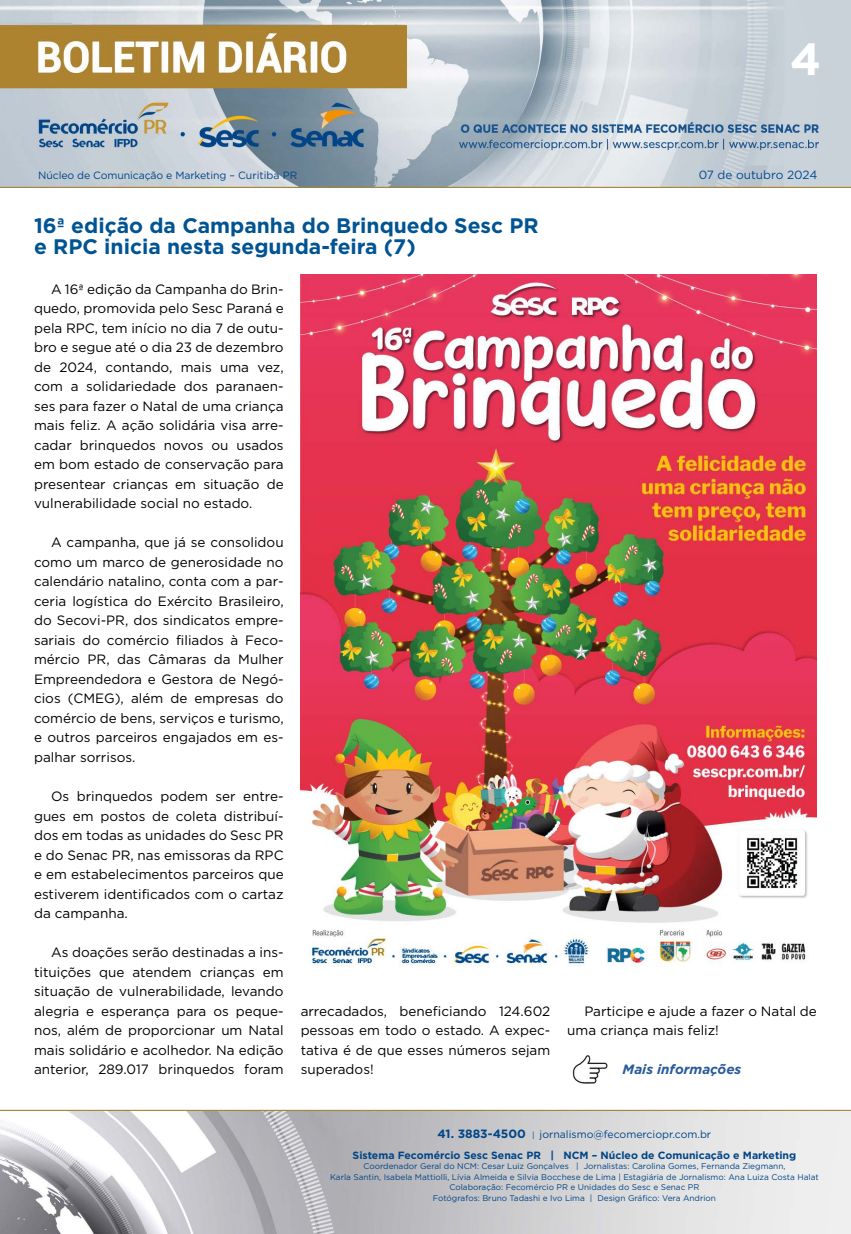
<style>
.page{position:relative;width:851px;height:1234px;background:#fff}
.page>*{position:absolute;margin:0;border:0;box-sizing:border-box;transform-origin:0 0}
.t1{font:700 45px "Gotham";color:#fff}
.t2{font:700 21px/21px "Gotham";color:#005493}
.t3{font:13.5px/19.5px "Gotham";color:#000;text-align:justify}
.t4{font:italic 700 13.5px "Gotham";color:#275b9b}
.t5{font:11.85px "Gotham";color:#004a93}
.t6{font:700 10.5px/21px "Gotham";color:#004587;text-align:center}
.t7{font:10.5px "Gotham";letter-spacing:-.01em;color:#004587}
.t8{font:8.25px/10.5px "Gotham";color:#004587;text-align:center}
.s1{font-size:12px}
.s2{font-weight:400;font-size:8.25px}
.s3{font-weight:400}
</style>
<div class="page">
<img style="left:0;top:0;width:850px;height:188px">
<img style="left:0;top:1083px;width:850px;height:150px">
<img style="left:572px;top:1055px;width:35px;height:28px">
<img style="left:300px;top:274px;width:516px;height:693px">
<h1 class="t1" style="left:790px;top:29px;width:33px">4</h1>
<p class="t7" style="left:38px;top:168px;width:260px">Núcleo de Comunicação e Marketing – Curitiba PR</p>
<p class="t5" style="left:698px;top:167px;width:120px">07 de outubro 2024</p>
<h2 class="t2" style="left:34px;top:214px;width:506px">16ª edição da Campanha do Brinquedo Sesc PR e RPC inicia nesta segunda-feira (7)</h2>
<p class="t3" style="left:34px;top:279px;width:251px;text-indent:17px">A 16ª edição da Campanha do Brin&shy;quedo, promovida pelo Sesc Paraná e pela RPC, tem início no dia 7 de outu&shy;bro e segue até o dia 23 de dezembro de 2024, contando, mais uma vez, com a solidariedade dos paranaen&shy;ses para fazer o Natal de uma criança mais feliz. A ação solidária visa arre&shy;cadar brinquedos novos ou usados em bom estado de conservação para presentear crianças em situação de vulnerabilidade social no estado.</p>
<p class="t3" style="left:34px;top:532px;width:251px;text-indent:17px">A campanha, que já se consolidou como um marco de generosidade no calendário natalino, conta com a par&shy;ceria logística do Exército Brasileiro, do Secovi-PR, dos sindicatos empre&shy;sariais do comércio filiados à Feco&shy;mércio PR, das Câmaras da Mulher Empreendedora e Gestora de Negó&shy;cios (CMEG), além de empresas do comércio de bens, serviços e turismo, e outros parceiros engajados em es&shy;palhar sorrisos.</p>
<p class="t3" style="left:34px;top:786px;width:251px;text-indent:17px">Os brinquedos podem ser entre&shy;gues em postos de coleta distribuí&shy;dos em todas as unidades do Sesc PR e do Senac PR, nas emissoras da RPC e em estabelecimentos parceiros que estiverem identificados com o cartaz da campanha.</p>
<p class="t3" style="left:34px;top:942px;width:251px;text-indent:17px">As doações serão destinadas a ins&shy;tituições que atendem crianças em situação de vulnerabilidade, levando alegria e esperança para os peque&shy;nos, além de proporcionar um Natal mais solidário e acolhedor. Na edição anterior, 289.017 brinquedos foram</p>
<p class="t3" style="left:300px;top:1000px;width:251px">arrecadados, beneficiando 124.602 pessoas em todo o estado. A expec&shy;tativa é de que esses números sejam superados!</p>
<p class="t3" style="left:567px;top:1000px;width:251px;text-indent:17px">Participe e ajude a fazer o Natal de uma criança mais feliz!</p>
<p class="t4" style="left:622px;top:1060px;width:120px">Mais informações</p>
<p class="t6" style="left:352px;top:1122px;width:445px"><span class="s1">41. 3883-4500</span> <span class="s2">|</span> <span class="s3">jornalismo@fecomerciopr.com.br<br></span>Sistema Fecomércio Sesc Senac PR | NCM – Núcleo de Comunicação e Marketing</p>
<p class="t8" style="left:330px;top:1160px;width:490px">Coordenador Geral do NCM: Cesar Luiz Gonçalves | Jornalistas: Carolina Gomes, Fernanda Ziegmann,<br>Karla Santin, Isabela Mattiolli, Lívia Almeida e Silvia Bocchese de Lima | Estagiária de Jornalismo: Ana Luiza Costa Halat Colaboração: Fecomércio PR e Unidades do Sesc e Senac PR<br>Fotógrafos: Bruno Tadashi e Ivo Lima | Design Gráfico: Vera Andrion</p>
</div>
